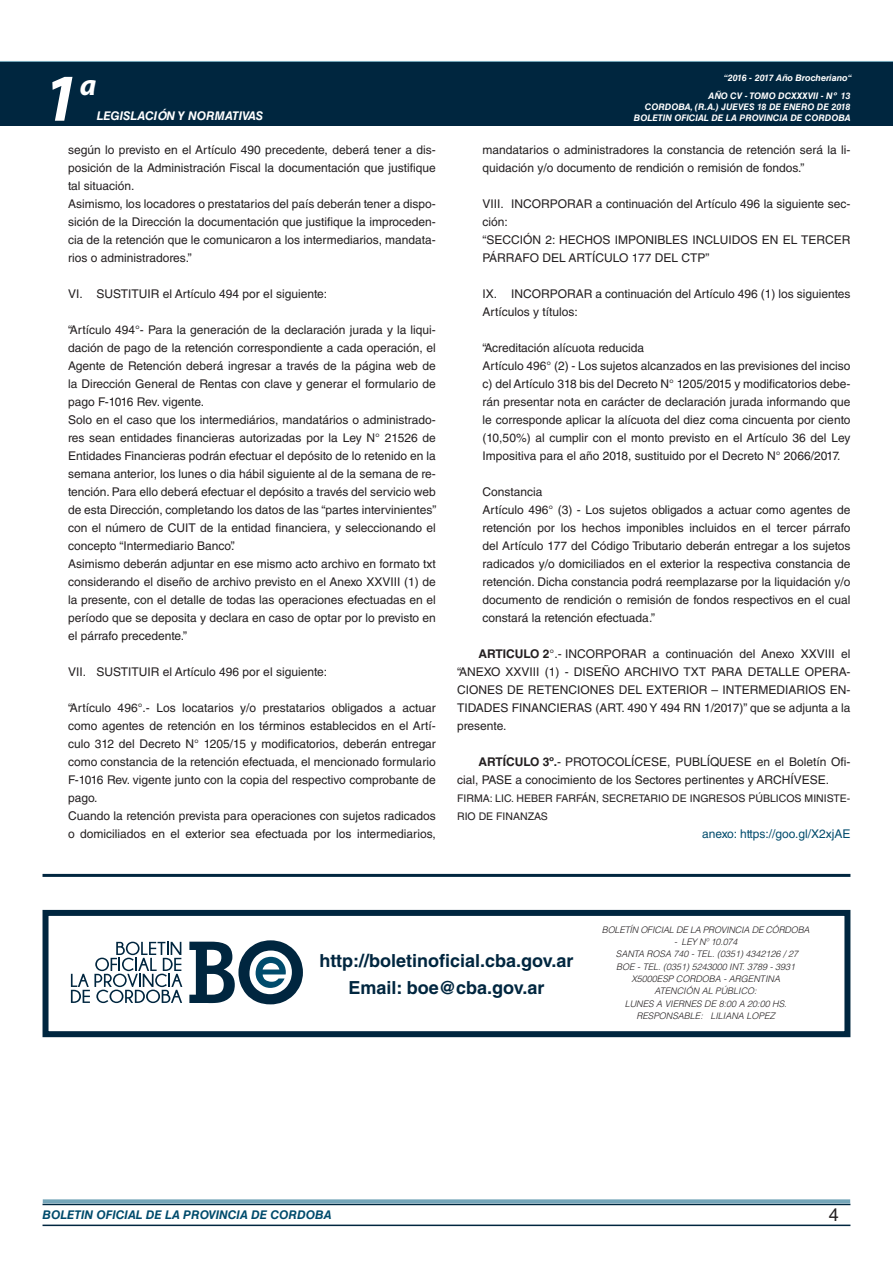
<style>
.page{position:relative;width:893px;height:1263px;background:#fff}
.page>*{position:absolute;margin:0;border:0;box-sizing:border-box;transform-origin:0 0}
.t1{font:italic 700 67.5px "Myriad Pro";color:#fff}
.t2{font:italic 700 30px "Myriad Pro";color:#fff}
.RESUELVE{font:700 18px "Helvetica LT Std";color:#00263f}
.t3{font:18px "Helvetica LT Std";color:#231f20}
.TEXTO_BASE{font:12px/18px "Helvetica LT Std";color:#231f20;text-align:justify}
.t4{font:italic 700 12px "Helvetica LT Std";color:#004b6c}
.ANEXO{font:12px "Helvetica LT Std";color:#004b6c}
.t5{font:italic 700 12px "Helvetica LT Std";color:#fff}
.FIRMA{font:10.5px/18px "Helvetica LT Std";color:#231f20}
.TEXTO_REMATE_HOJA_FI{font:italic 300 9px "Helvetica LT Std";color:#231f20}
.t6{font:italic 700 9px/10.8px "Helvetica LT Std";color:#fff;text-align:right}
.TEXTO_REMATE_HOJA_FI-2{font:italic 300 9px "Helvetica LT Std";letter-spacing:-.02em;color:#231f20}
.s1{font-weight:700}
</style>
<div class="page">
<div style="left:0;top:61px;width:893px;height:6px;background:#73a5b8"></div>
<div style="left:0;top:62px;width:893px;height:64px;background:#00263f"></div>
<hr style="left:43px;top:1224px;width:807px;height:2px;background:#00263f">
<div style="left:42px;top:1198px;width:809px;height:8px;background:#fff;opacity:.75"></div>
<hr style="left:43px;top:874px;width:807px;height:3px;background:#00263f">
<div style="left:43px;top:910px;width:807px;height:127px;border:6px solid #00263f"></div>
<svg style="left:189px;top:940px;width:114px;height:64px"></svg>
<svg style="left:71px;top:942px;width:111px;height:61px"></svg>
<h1 class="t1" style="left:43px;top:54px;width:38px">1</h1>
<h2 class="t2" style="left:80px;top:66px;width:18px">a</h2>
<p class="t5" style="left:97px;top:109px;width:168px">LEGISLACIÓN Y NORMATIVAS</p>
<p class="TEXTO_BASE" style="left:68px;top:141px;width:369px">según lo previsto en el Artículo 490 precedente, deberá tener a dis&shy;posición de la Administración Fiscal la documentación que justifique tal situación.</p>
<p class="TEXTO_BASE" style="left:68px;top:195px;width:369px">Asimismo, los locadores o prestatarios del país deberán tener a dispo&shy;sición de la Dirección la documentación que justifique la improceden&shy;cia de la retención que le comunicaron a los intermediarios, mandata&shy;rios o administradores.”</p>
<p class="TEXTO_BASE" style="left:68px;top:285px;width:261px">VI. SUSTITUIR el Artículo 494 por el siguiente:</p>
<p class="TEXTO_BASE" style="left:68px;top:321px;width:369px">“Artículo 494°- Para la generación de la declaración jurada y la liqui&shy;dación de pago de la retención correspondiente a cada operación, el Agente de Retención deberá ingresar a través de la página web de la Dirección General de Rentas con clave y generar el formulario de pago F-1016 Rev. vigente.</p>
<p class="TEXTO_BASE" style="left:68px;top:411px;width:370px">Solo en el caso que los intermediários, mandatários o administrado&shy;res sean entidades financieras autorizadas por la Ley N° 21526 de Entidades Financieras podrán efectuar el depósito de lo retenido en la semana anterior, los lunes o dia hábil siguiente al de la semana de re&shy;tención. Para ello deberá efectuar el depósito a través del servicio web de esta Dirección, completando los datos de las “partes intervinientes” con el número de CUIT de la entidad financiera, y seleccionando el concepto “Intermediario Banco”.</p>
<p class="TEXTO_BASE" style="left:68px;top:555px;width:369px">Asimismo deberán adjuntar en ese mismo acto archivo en formato txt considerando el diseño de archivo previsto en el Anexo XXVIII (1) de la presente, con el detalle de todas las operaciones efectuadas en el período que se deposita y declara en caso de optar por lo previsto en el párrafo precedente.”</p>
<p class="TEXTO_BASE" style="left:68px;top:663px;width:261px">VII. SUSTITUIR el Artículo 496 por el siguiente:</p>
<p class="TEXTO_BASE" style="left:68px;top:699px;width:369px">“Artículo 496°.- Los locatarios y/o prestatarios obligados a actuar como agentes de retención en los términos establecidos en el Artí&shy;culo 312 del Decreto N° 1205/15 y modificatorios, deberán entregar como constancia de la retención efectuada, el mencionado formulario F-1016 Rev. vigente junto con la copia del respectivo comprobante de pago.</p>
<p class="TEXTO_BASE" style="left:68px;top:807px;width:369px">Cuando la retención prevista para operaciones con sujetos radicados o domiciliados en el exterior sea efectuada por los intermediarios,</p>
<p class="t6" style="left:724px;top:72px;width:130px">“2016 - 2017 Año Brocheriano“</p>
<p class="t6" style="left:634px;top:91px;width:218px">AÑO CV - TOMO DCXXXVII - Nº 13<br>CORDOBA, (R.A.) JUEVES 18 DE ENERO DE 2018<br>BOLETIN OFICIAL DE LA PROVINCIA DE CORDOBA</p>
<p class="TEXTO_BASE" style="left:483px;top:141px;width:369px">mandatarios o administradores la constancia de retención será la li&shy;quidación y/o documento de rendición o remisión de fondos.”</p>
<p class="TEXTO_BASE" style="left:483px;top:195px;width:369px">VIII. INCORPORAR a continuación del Artículo 496 la siguiente sec&shy;ción:</p>
<p class="TEXTO_BASE" style="left:483px;top:231px;width:369px">“SECCIÓN 2: HECHOS IMPONIBLES INCLUIDOS EN EL TERCER<br>PÁRRAFO DEL ARTÍCULO 177 DEL CTP”</p>
<p class="TEXTO_BASE" style="left:483px;top:285px;width:369px">IX. INCORPORAR a continuación del Artículo 496 (1) los siguientes<br>Artículos y títulos:</p>
<p class="TEXTO_BASE" style="left:483px;top:339px;width:163px">“Acreditación alícuota reducida</p>
<p class="TEXTO_BASE" style="left:483px;top:357px;width:369px">Artículo 496° (2) - Los sujetos alcanzados en las previsiones del inciso c) del Artículo 318 bis del Decreto N° 1205/2015 y modificatorios debe&shy;rán presentar nota en carácter de declaración jurada informando que le corresponde aplicar la alícuota del diez coma cincuenta por ciento (10,50%) al cumplir con el monto previsto en el Artículo 36 del Ley Impositiva para el año 2018, sustituido por el Decreto N° 2066/2017.</p>
<p class="TEXTO_BASE" style="left:483px;top:483px;width:61px">Constancia</p>
<p class="TEXTO_BASE" style="left:483px;top:501px;width:369px">Artículo 496° (3) - Los sujetos obligados a actuar como agentes de retención por los hechos imponibles incluidos en el tercer párrafo del Artículo 177 del Código Tributario deberán entregar a los sujetos radicados y/o domiciliados en el exterior la respectiva constancia de retención. Dicha constancia podrá reemplazarse por la liquidación y/o documento de rendición o remisión de fondos respectivos en el cual constará la retención efectuada.”</p>
<p class="TEXTO_BASE" style="left:457px;top:645px;width:395px;text-indent:21px"><span class="s1">ARTICULO 2</span>°.- INCORPORAR a continuación del Anexo XXVIII el “ANEXO XXVIII (1) - DISEÑO ARCHIVO TXT PARA DETALLE OPERA-CIONES DE RETENCIONES DEL EXTERIOR – INTERMEDIARIOS EN-TIDADES FINANCIERAS (ART. 490 Y 494 RN 1/2017)” que se adjunta a la presente.</p>
<p class="TEXTO_BASE" style="left:457px;top:753px;width:395px;text-indent:21px"><span class="s1">ARTÍCULO 3º.</span>- PROTOCOLÍCESE, PUBLÍQUESE en el Boletín Ofi&shy;cial, PASE a conocimiento de los Sectores pertinentes y ARCHÍVESE.</p>
<p class="FIRMA" style="left:457px;top:789px;width:395px">FIRMA: LIC. HEBER FARFÁN, SECRETARIO DE INGRESOS PÚBLICOS MINISTE-<br>RIO DE FINANZAS</p>
<p class="ANEXO" style="left:702px;top:827px;width:150px">anexo: https://goo.gl/X2xjAE</p>
<p class="RESUELVE" style="left:320px;top:949px;width:255px">http://boletinoficial.cba.gov.ar</p>
<p class="RESUELVE" style="left:348px;top:976px;width:198px">Email: boe@cba.gov.ar</p>
<p class="TEXTO_REMATE_HOJA_FI-2" style="left:602px;top:924px;width:209px">BOLETÍN OFICIAL DE LA PROVINCIA DE CÓRDOBA</p>
<p class="TEXTO_REMATE_HOJA_FI-2" style="left:674px;top:936px;width:65px">- LEY Nº 10.074</p>
<p class="TEXTO_REMATE_HOJA_FI" style="left:616px;top:948px;width:184px">SANTA ROSA 740 - TEL. (0351) 4342126 / 27</p>
<p class="TEXTO_REMATE_HOJA_FI" style="left:616px;top:961px;width:181px">BOE - TEL. (0351) 5243000 INT. 3789 - 3931</p>
<p class="TEXTO_REMATE_HOJA_FI" style="left:631px;top:973px;width:150px">X5000ESP CORDOBA - ARGENTINA</p>
<p class="TEXTO_REMATE_HOJA_FI" style="left:655px;top:985px;width:104px">ATENCIÓN AL PÚBLICO:</p>
<p class="TEXTO_REMATE_HOJA_FI" style="left:625px;top:998px;width:164px">LUNES A VIERNES DE 8:00 A 20:00 HS.</p>
<p class="TEXTO_REMATE_HOJA_FI" style="left:636px;top:1010px;width:140px">RESPONSABLE: LILIANA LOPEZ</p>
<p class="t4" style="left:43px;top:1208px;width:290px">BOLETIN OFICIAL DE LA PROVINCIA DE CORDOBA</p>
<h3 class="t3" style="left:829px;top:1204px;width:12px">4</h3>
</div>
